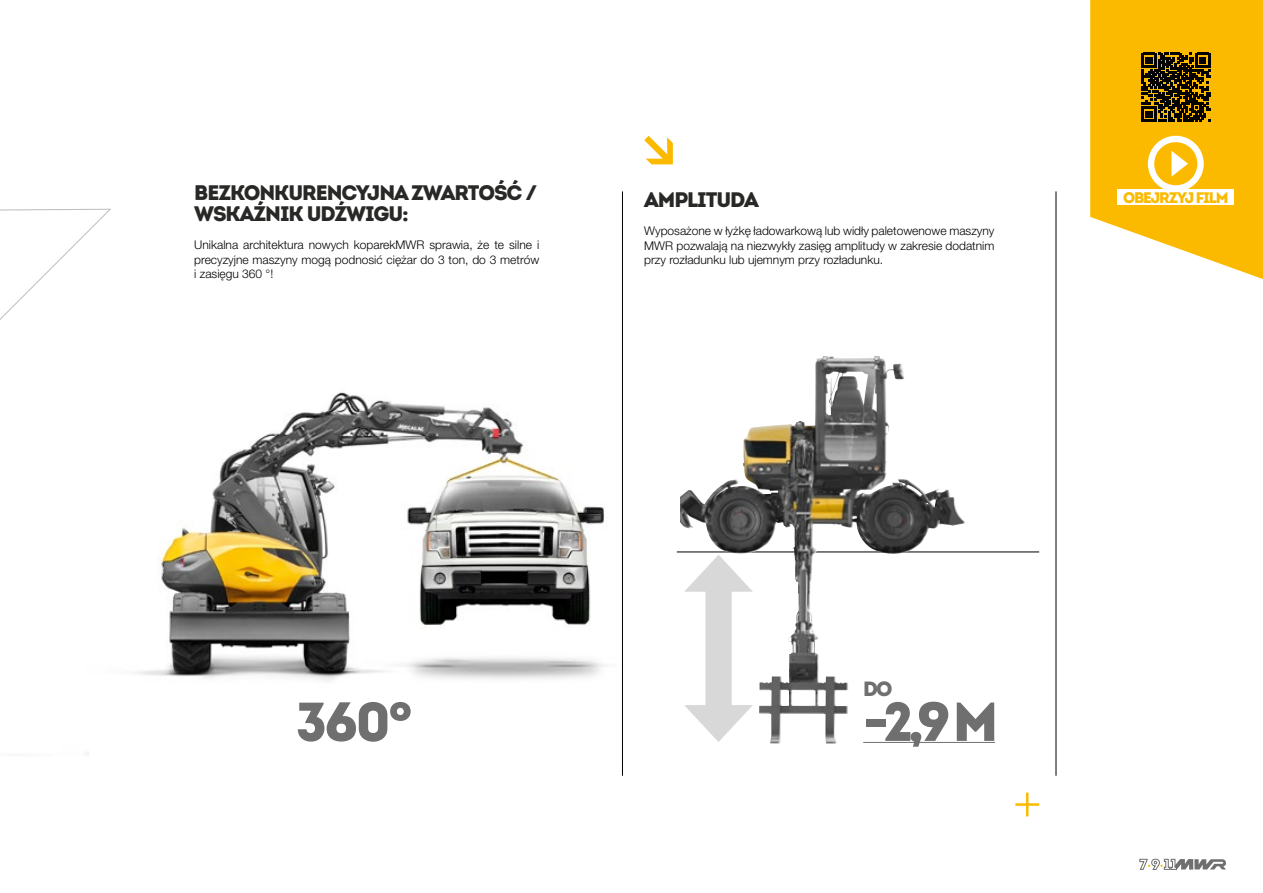
<style>
.page{position:relative;width:1263px;height:893px;background:#fff}
.page>*{position:absolute;margin:0;border:0;box-sizing:border-box;transform-origin:0 0}
.t1{font:900 54.6px "Intro";color:#706f6f}
.t2{font:900 21px/21px "Intro";letter-spacing:-.05em;color:#282827}
.t3{font:900 20.55px "Intro";color:#706f6f}
.t4{font:900 15.3px "Intro";letter-spacing:-.075em;color:#fbba00}
.t5{font:300 12px/14.4px "Helvetica Neue LT Pro";color:#000;text-align:justify}
</style>
<div class="page">
<img style="left:139px;top:392px;width:466px;height:289px">
<hr style="left:677px;top:551px;width:362px;height:2px;background:#706f6f">
<div style="left:705px;top:578px;width:27px;height:140px;background:#d8d8d8"></div>
<svg style="left:684px;top:705px;width:69px;height:37px"></svg>
<svg style="left:684px;top:555px;width:69px;height:37px"></svg>
<img style="left:680px;top:356px;width:195px;height:199px">
<hr style="left:863px;top:742px;width:132px;height:1px;background:#706f6f">
<svg style="left:644px;top:136px;width:29px;height:28px"></svg>
<svg style="left:1015px;top:793px;width:24px;height:23px"></svg>
<hr style="left:622px;top:191px;width:1px;height:585px;background:#000">
<hr style="left:1056px;top:191px;width:1px;height:585px;background:#000">
<svg style="left:1090px;top:0;width:173px;height:279px;background:#f9c123"></svg>
<svg style="left:1142px;top:53px;width:68px;height:68px;background:#463400"></svg>
<div style="left:1148px;top:136px;width:56px;height:56px;border:6px solid #fff;border-radius:50%"></div>
<svg style="left:1171px;top:151px;width:17px;height:26px"></svg>
<div style="left:1117px;top:189px;width:117px;height:16px;background:#fff"></div>
<svg style="left:1139px;top:859px;width:87px;height:11px"></svg>
<h2 class="t2" style="left:194px;top:182px;width:345px">BEZKONKURENCYJNA ZWARTOŚĆ /<br>WSKAŹNIK UDŹWIGU:</h2>
<p class="t5" style="left:194px;top:238px;width:346px">Unikalna architektura nowych koparekMWR sprawia, że te silne i precyzyjne maszyny mogą podnosić ciężar do 3 ton, do 3 metrów i zasięgu 360 °!</p>
<h2 class="t2" style="left:644px;top:189px;width:116px">AMPLITUDA</h2>
<p class="t5" style="left:644px;top:224px;width:352px">Wyposażone w łyżkę ładowarkową lub widły paletowenowe maszyny MWR pozwalają na niezwykły zasięg amplitudy w zakresie dodatnim przy rozładunku lub ujemnym przy rozładunku.</p>
<p class="t4" style="left:1123px;top:187px;width:107px">OBEJRZYJ FILM</p>
<h1 class="t1" style="left:296px;top:686px;width:119px">360°</h1>
<h3 class="t3" style="left:863px;top:675px;width:31px">DO</h3>
<h1 class="t1" style="left:863px;top:686px;width:137px">-2,9 M</h1>
</div>
